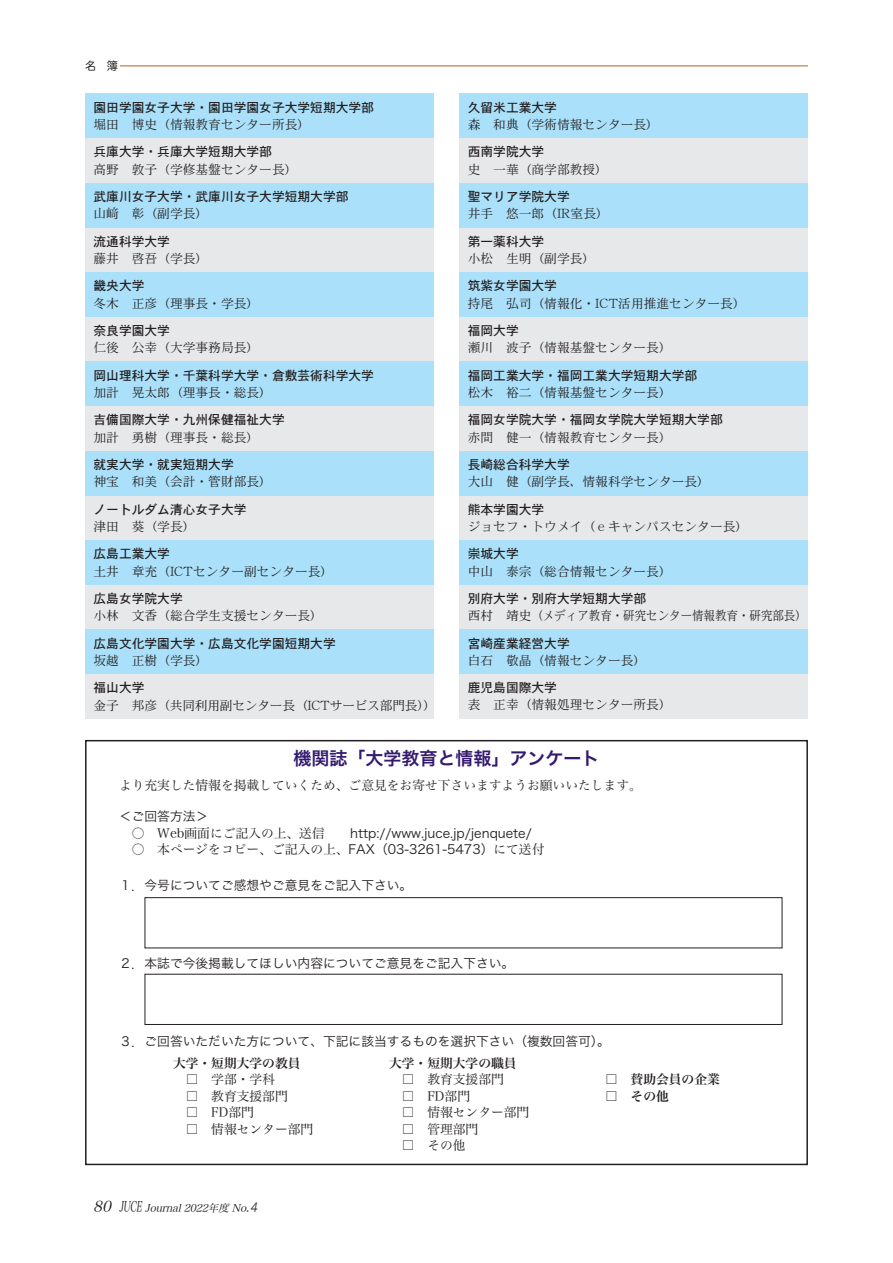
<style>
.page{position:relative;width:893px;height:1263px;background:#fff}
.page>*{position:absolute;margin:0;border:0;box-sizing:border-box;transform-origin:0 0}
.t1{font:18px "Hira Kaku Pro W6";color:#331a6f}
.t2{font:12.75px "DFHS Mincho W3 MP RKSJ H";color:#231f20}
.t3{font:12.75px "Heisei Kaku Gothic W5";color:#231f20}
.t4{font:12.75px "Hira Min Pro W3";color:#231f20}
.t5{font:12.75px "Hira Kaku Pro W3";color:#231f20}
.t6{font:12.75px "Hira Min Pro W6";color:#231f20}
.t7{font:12.75px "DFHS Mincho W3 MP RKSJ H";letter-spacing:-.02em;color:#231f20}
.t8{font:11.25px "Hira Maru Pro W4";color:#231f20}
.t9{font:italic 10.5px "Hira Min Pro W3";color:#231f20}
.s1{font-family:"Hira Min Pro W3"}
.s2{font-family:"Hira Kaku Pro W3"}
.s3{font-size:15px}
.s4{font-style:normal;font-size:14.4px}
.s5{font-family:"Hira Kaku Pro W3";font-size:12.6px}
</style>
<div class="page">
<div style="left:459px;top:674px;width:349px;height:45px;background:#e7e8e9"></div>
<hr style="left:85px;top:66px;width:723px;height:1px;background:#a96520">
<div style="left:85px;top:60px;width:34px;height:14px;background:#fff"></div>
<div style="left:85px;top:740px;width:723px;height:425px;border:2px solid #231f20"></div>
<div style="left:145px;top:897px;width:637px;height:51px;border:1px solid #231f20"></div>
<div style="left:145px;top:974px;width:637px;height:51px;border:1px solid #231f20"></div>
<div style="left:85px;top:138px;width:349px;height:45px;background:#e7e8e9"></div>
<div style="left:85px;top:94px;width:349px;height:44px;background:#aae0f9"></div>
<div style="left:85px;top:227px;width:349px;height:45px;background:#e7e8e9"></div>
<div style="left:85px;top:183px;width:349px;height:44px;background:#aae0f9"></div>
<div style="left:85px;top:317px;width:349px;height:44px;background:#e7e8e9"></div>
<div style="left:85px;top:272px;width:349px;height:45px;background:#aae0f9"></div>
<div style="left:85px;top:406px;width:349px;height:45px;background:#e7e8e9"></div>
<div style="left:85px;top:361px;width:349px;height:45px;background:#aae0f9"></div>
<div style="left:85px;top:495px;width:349px;height:45px;background:#e7e8e9"></div>
<div style="left:85px;top:451px;width:349px;height:44px;background:#aae0f9"></div>
<div style="left:85px;top:585px;width:349px;height:44px;background:#e7e8e9"></div>
<div style="left:85px;top:540px;width:349px;height:45px;background:#aae0f9"></div>
<div style="left:85px;top:674px;width:349px;height:45px;background:#e7e8e9"></div>
<div style="left:85px;top:629px;width:349px;height:45px;background:#aae0f9"></div>
<div style="left:459px;top:138px;width:349px;height:45px;background:#e7e8e9"></div>
<div style="left:459px;top:94px;width:349px;height:44px;background:#aae0f9"></div>
<div style="left:459px;top:227px;width:349px;height:45px;background:#e7e8e9"></div>
<div style="left:459px;top:183px;width:349px;height:44px;background:#aae0f9"></div>
<div style="left:459px;top:317px;width:349px;height:44px;background:#e7e8e9"></div>
<div style="left:459px;top:272px;width:349px;height:45px;background:#aae0f9"></div>
<div style="left:459px;top:406px;width:349px;height:45px;background:#e7e8e9"></div>
<div style="left:459px;top:361px;width:349px;height:45px;background:#aae0f9"></div>
<div style="left:459px;top:495px;width:349px;height:45px;background:#e7e8e9"></div>
<div style="left:459px;top:451px;width:349px;height:44px;background:#aae0f9"></div>
<div style="left:459px;top:585px;width:349px;height:44px;background:#e7e8e9"></div>
<div style="left:459px;top:540px;width:349px;height:45px;background:#aae0f9"></div>
<div style="left:459px;top:629px;width:349px;height:45px;background:#aae0f9"></div>
<p class="t8" style="left:85px;top:56px;width:35px">名 簿</p>
<p class="t3" style="left:94px;top:101px;width:282px">園田学園女子大学・園田学園女子大学短期大学部</p>
<p class="t2" style="left:94px;top:118px;width:218px">堀田 博史（情報教育センター所長）</p>
<p class="t3" style="left:94px;top:146px;width:180px">兵庫大学・兵庫大学短期大学部</p>
<p class="t2" style="left:94px;top:163px;width:205px">高野 敦子（学修基盤センター長）</p>
<p class="t3" style="left:94px;top:190px;width:256px">武庫川女子大学・武庫川女子大学短期大学部</p>
<p class="t2" style="left:94px;top:207px;width:116px">山<span class="s1">﨑</span> 彰（副学長）</p>
<p class="t3" style="left:94px;top:235px;width:78px">流通科学大学</p>
<p class="t2" style="left:94px;top:252px;width:116px">藤井 啓吾（学長）</p>
<p class="t3" style="left:94px;top:279px;width:52px">畿央大学</p>
<p class="t2" style="left:94px;top:297px;width:167px">冬木 正彦（理事長・学長）</p>
<p class="t3" style="left:94px;top:324px;width:78px">奈良学園大学</p>
<p class="t2" style="left:94px;top:341px;width:167px">仁後 公幸（大学事務局長）</p>
<p class="t3" style="left:94px;top:369px;width:282px">岡山理科大学・千葉科学大学・倉敷芸術科学大学</p>
<p class="t2" style="left:94px;top:386px;width:180px">加計 晃太郎（理事長・総長）</p>
<p class="t3" style="left:94px;top:413px;width:193px">吉備国際大学・九州保健福祉大学</p>
<p class="t2" style="left:94px;top:431px;width:167px">加計 勇樹（理事長・総長）</p>
<p class="t3" style="left:94px;top:458px;width:142px">就実大学・就実短期大学</p>
<p class="t2" style="left:94px;top:475px;width:180px">神宝 和美（会計・管財部長）</p>
<p class="t3" style="left:94px;top:503px;width:154px">ノートルダム清心女子大学</p>
<p class="t2" style="left:94px;top:520px;width:103px">津田 葵（学長）</p>
<p class="t3" style="left:94px;top:547px;width:78px">広島工業大学</p>
<p class="t2" style="left:94px;top:565px;width:241px">土井 章充（ICTセンター副センター長）</p>
<p class="t3" style="left:94px;top:592px;width:91px">広島女学院大学</p>
<p class="t2" style="left:94px;top:609px;width:231px">小林 文香（総合学生支援センター長）</p>
<p class="t3" style="left:94px;top:637px;width:244px">広島文化学園大学・広島文化学園短期大学</p>
<p class="t2" style="left:94px;top:654px;width:116px">坂越 正樹（学長）</p>
<p class="t3" style="left:94px;top:681px;width:52px">福山大学</p>
<p class="t7" style="left:94px;top:698px;width:344px">金子 邦彦（共同利用副センター長（ICTサービス部門長））</p>
<p class="t3" style="left:468px;top:101px;width:91px">久留米工業大学</p>
<p class="t2" style="left:468px;top:118px;width:193px">森 和典（学術情報センター長）</p>
<p class="t3" style="left:468px;top:146px;width:78px">西南学院大学</p>
<p class="t2" style="left:468px;top:163px;width:142px">史 一華（商学部教授）</p>
<p class="t3" style="left:468px;top:190px;width:103px">聖マリア学院大学</p>
<p class="t2" style="left:468px;top:207px;width:143px">井手 悠一郎（IR室長）</p>
<p class="t3" style="left:468px;top:235px;width:78px">第一薬科大学</p>
<p class="t2" style="left:468px;top:252px;width:129px">小松 生明（副学長）</p>
<p class="t3" style="left:468px;top:279px;width:91px">筑紫女学園大学</p>
<p class="t2" style="left:468px;top:297px;width:280px">持尾 弘司（情報化・ICT活用推進センター長）</p>
<p class="t3" style="left:468px;top:324px;width:52px">福岡大学</p>
<p class="t2" style="left:468px;top:341px;width:206px">瀬川 波子（情報基盤センター長）</p>
<p class="t3" style="left:468px;top:369px;width:231px">福岡工業大学・福岡工業大学短期大学部</p>
<p class="t2" style="left:468px;top:386px;width:205px">松木 裕二（情報基盤センター長）</p>
<p class="t3" style="left:468px;top:413px;width:257px">福岡女学院大学・福岡女学院大学短期大学部</p>
<p class="t2" style="left:468px;top:431px;width:205px">赤間 健一（情報教育センター長）</p>
<p class="t3" style="left:468px;top:458px;width:103px">長崎総合科学大学</p>
<p class="t2" style="left:468px;top:475px;width:244px">大山 健（副学長、情報科学センター長）</p>
<p class="t3" style="left:468px;top:503px;width:78px">熊本学園大学</p>
<p class="t2" style="left:468px;top:520px;width:282px">ジョセフ・トウメイ（ｅキャンパスセンター長）</p>
<p class="t3" style="left:468px;top:547px;width:52px">崇城大学</p>
<p class="t2" style="left:468px;top:565px;width:205px">中山 泰宗（総合情報センター長）</p>
<p class="t3" style="left:468px;top:592px;width:180px">別府大学・別府大学短期大学部</p>
<p class="t2" style="left:468px;top:609px;width:341px">西村 靖史（メディア教育・研究センター情報教育・研究部長）</p>
<p class="t3" style="left:468px;top:637px;width:103px">宮崎産業経営大学</p>
<p class="t2" style="left:468px;top:654px;width:180px">白石 敬晶（情報センター長）</p>
<p class="t3" style="left:468px;top:681px;width:91px">鹿児島国際大学</p>
<p class="t2" style="left:468px;top:698px;width:205px">表 正幸（情報処理センター所長）</p>
<h1 class="t1" style="left:293px;top:741px;width:308px">機関誌「大学教育と情報」アンケート</h1>
<p class="t4" style="left:119px;top:774px;width:524px">より充実した情報を掲載していくため、ご意見をお寄せ下さいますようお願いいたします。</p>
<p class="t5" style="left:119px;top:805px;width:91px">＜ご回答方法＞</p>
<p class="t4" style="left:132px;top:822px;width:194px">○ Web画面にご記入の上、送信</p>
<p class="t5" style="left:350px;top:821px;width:183px">http://www.juce.jp/jenquete/</p>
<p class="t4" style="left:132px;top:838px;width:414px">○ 本ページをコピー、ご記入の上、<span class="s2">FAX（03-3261-5473）</span>にて送付</p>
<p class="t5" style="left:119px;top:874px;width:295px">１．今号についてご感想やご意見をご記入下さい。</p>
<p class="t5" style="left:119px;top:952px;width:397px">２．本誌で今後掲載してほしい内容についてご意見をご記入下さい。</p>
<p class="t5" style="left:119px;top:1030px;width:492px">３．ご回答いただいた方について、下記に該当するものを選択下さい（複数回答可）。</p>
<p class="t6" style="left:173px;top:1052px;width:129px">大学・短期大学の教員</p>
<p class="t6" style="left:389px;top:1052px;width:129px">大学・短期大学の職員</p>
<p class="t4" style="left:186px;top:1069px;width:91px">□ 学部・学科</p>
<p class="t4" style="left:402px;top:1069px;width:103px">□ 教育支援部門</p>
<p class="t6" style="left:605px;top:1068px;width:116px">□ 賛助会員の企業</p>
<p class="t4" style="left:186px;top:1085px;width:104px">□ 教育支援部門</p>
<p class="t4" style="left:402px;top:1085px;width:70px">□ FD部門</p>
<p class="t6" style="left:605px;top:1085px;width:65px">□ その他</p>
<p class="t4" style="left:186px;top:1102px;width:70px">□ FD部門</p>
<p class="t4" style="left:402px;top:1102px;width:129px">□ 情報センター部門</p>
<p class="t4" style="left:186px;top:1118px;width:129px">□ 情報センター部門</p>
<p class="t4" style="left:402px;top:1118px;width:78px">□ 管理部門</p>
<p class="t4" style="left:402px;top:1135px;width:65px">□ その他</p>
<p class="t9" style="left:93px;top:1199px;width:169px"><span class="s3">80</span> <span class="s4">JUCE</span> Journal 2022年度 No.<span class="s5">4</span></p>
</div>
